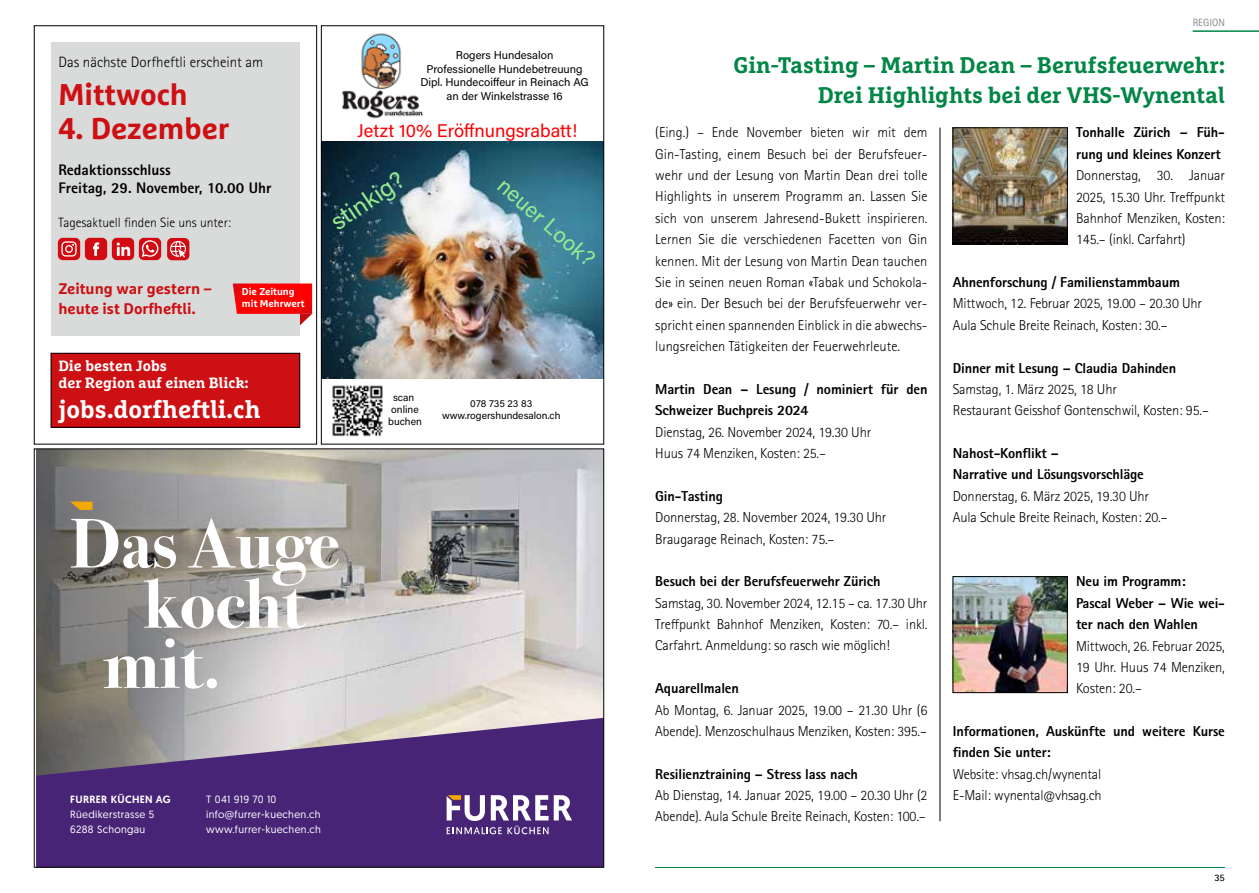
<style>
.page{position:relative;width:1259px;height:893px;background:#fff}
.page>*{position:absolute;margin:0;border:0;box-sizing:border-box;transform-origin:0 0}
.t1{font:700 70.35px "Bodoni Svty Two ITCTT";color:#fff}
.t2{font:700 30px "Marselis Pro";color:#cd1013}
.t3{font:700 24.75px "Marselis Slab Pro";color:#fff}
.t4{font:24.45px "Acumin Pro";color:#98eb91}
.t5{font:700 22.5px/30px "Marselis Slab Pro";color:#008645;text-align:right}
.t6{font:22.05px "Acumin Pro";color:#98eb91}
.t7{font:18.3px "Acumin Pro";color:#fc0003}
.t8{font:800 15.3px/18.3px "Rotis Sans Serif Std";color:#000}
.t9{font:700 15.3px/19.6px "Marselis Pro";color:#cd1013}
.t10{font:300 15px "Rotis Sans Serif Std";color:#000}
.t11{font:700 14.85px/16.6px "Marselis Slab Pro";color:#fff}
.t12{font:300 14.4px/21.3px "Rotis Sans Serif Std";letter-spacing:-.01em;color:#000}
.t13{font:800 14.4px/21.3px "Rotis Sans Serif Std";letter-spacing:-.01em;color:#000}
.t14{font:300 13.5px "Rotis Sans Serif Std";color:#000}
.t15{font:11.25px/13.5px "Acumin Pro";color:#000;text-align:center}
.t16{font:10.5px/15px "Geomanist";letter-spacing:.03em;color:#fff}
.t17{font:500 10.5px "Geomanist";letter-spacing:.03em;color:#fff}
.t18{font:10.5px "Rotis Sans Serif Std";color:#868786}
.t19{font:10.2px/12.3px "Acumin Pro";color:#000;text-align:center}
.t20{font:700 9.9px/12px "Marselis Pro";color:#fff}
.t21{font:700 9.9px "Rotis Sans Serif Std";color:#000}
</style>
<div class="page">
<div style="left:51px;top:43px;width:249px;height:293px;background:#d9dada"></div>
<svg style="left:233px;top:283px;width:79px;height:42px"></svg>
<div style="left:58px;top:238px;width:22px;height:22px;background:#d20a11;border-radius:5px"></div>
<svg style="left:61px;top:241px;width:16px;height:16px"></svg>
<div style="left:112px;top:238px;width:22px;height:22px;background:#d20a11;border-radius:5px"></div>
<div style="left:85px;top:238px;width:22px;height:22px;background:#d20a11;border-radius:5px"></div>
<svg style="left:93px;top:242px;width:6px;height:14px"></svg>
<div style="left:139px;top:238px;width:22px;height:22px;background:#d20a11;border-radius:5px"></div>
<svg style="left:117px;top:242px;width:13px;height:14px"></svg>
<svg style="left:142px;top:240px;width:16px;height:17px"></svg>
<div style="left:167px;top:238px;width:22px;height:22px;background:#d20a11;border-radius:5px"></div>
<svg style="left:170px;top:241px;width:16px;height:17px"></svg>
<div style="left:51px;top:353px;width:249px;height:74px;background:#cd1013"></div>
<div style="left:51px;top:353px;width:249px;height:74px;border:1px solid #000"></div>
<div style="left:34px;top:26px;width:283px;height:418px;border:1px solid #000"></div>
<img style="left:431px;top:451px;width:171px;height:267px">
<svg style="left:404px;top:451px;width:27px;height:267px;background:#c4c1be"></svg>
<div style="left:36px;top:718px;width:566px;height:147px;background:#472476"></div>
<div style="left:34px;top:449px;width:370px;height:314px;background:#000;opacity:.7"></div>
<svg style="left:70px;top:502px;width:22px;height:8px"></svg>
<svg style="left:554px;top:795px;width:18px;height:25px"></svg>
<svg style="left:446px;top:795px;width:102px;height:39px"></svg>
<img style="left:323px;top:142px;width:279px;height:237px">
<img style="left:341px;top:33px;width:83px;height:86px">
<img style="left:332px;top:385px;width:51px;height:52px">
<div style="left:321px;top:26px;width:283px;height:418px;border:1px solid #000"></div>
<hr style="left:939px;top:128px;width:1px;height:693px;background:#000">
<img style="left:954px;top:130px;width:111px;height:112px">
<div style="left:952px;top:128px;width:115px;height:116px;border:1px solid #000"></div>
<img style="left:954px;top:578px;width:111px;height:113px">
<div style="left:952px;top:576px;width:115px;height:117px;border:1px solid #000"></div>
<hr style="left:1192px;top:30px;width:67px;height:2px;background:#008645">
<hr style="left:655px;top:867px;width:570px;height:1px;background:#008645">
<p class="t18" style="left:1192px;top:16px;width:34px">REGION</p>
<p class="t15" style="left:420px;top:48px;width:170px">Rogers Hundesalon<br>Professionelle Hundebetreuung<br>Dipl. Hundecoiffeur in Reinach AG an der Winkelstrasse 16</p>
<h3 class="t5" style="left:733px;top:50px;width:493px">Gin-Tasting – Martin Dean – Berufsfeuerwehr:<br>Drei Highlights bei der VHS-Wynental</h3>
<p class="t13" style="left:1076px;top:122px;width:150px">Tonhalle Zürich – Füh&shy;rung und kleines Konzert</p>
<p class="t12" style="left:1076px;top:165px;width:150px;text-align:justify">Donnerstag, 30. Januar 2025, 15.30 Uhr. Treffpunkt Bahnhof Menziken, Kosten:<br>145.– (inkl. Carfahrt)</p>
<p class="t13" style="left:952px;top:271px;width:229px">Ahnenforschung / Familienstammbaum</p>
<p class="t12" style="left:952px;top:293px;width:251px">Mittwoch, 12. Februar 2025, 19.00 – 20.30 Uhr<br>Aula Schule Breite Reinach, Kosten: 30.–</p>
<p class="t13" style="left:952px;top:357px;width:225px">Dinner mit Lesung – Claudia Dahinden</p>
<p class="t12" style="left:952px;top:379px;width:258px">Samstag, 1. März 2025, 18 Uhr<br>Restaurant Geisshof Gontenschwil, Kosten: 95.–</p>
<p class="t13" style="left:952px;top:442px;width:193px">Nahost-Konflikt –<br>Narrative und Lösungsvorschläge</p>
<p class="t12" style="left:952px;top:486px;width:216px">Donnerstag, 6. März 2025, 19.30 Uhr<br>Aula Schule Breite Reinach, Kosten: 20.–</p>
<p class="t10" style="left:58px;top:53px;width:206px">Das nächste Dorfheftli erscheint am</p>
<h2 class="t2" style="left:58px;top:76px;width:131px">Mittwoch</h2>
<h2 class="t2" style="left:58px;top:110px;width:172px">4. Dezember</h2>
<p class="t7" style="left:357px;top:118px;width:222px">Jetzt 10% Eröffnungsrabatt!</p>
<p class="t12" style="left:655px;top:122px;width:274px;text-align:justify">(Eing.) – Ende November bieten wir mit dem Gin-Tasting, einem Besuch bei der Berufsfeuer&shy;wehr und der Lesung von Martin Dean drei tolle Highlights in unserem Programm an. Lassen Sie sich von unserem Jahresend-Bukett inspirieren.<br>Lernen Sie die verschiedenen Facetten von Gin kennen. Mit der Lesung von Martin Dean tauchen Sie in seinen neuen Roman «Tabak und Schokola&shy;de» ein. Der Besuch bei der Berufsfeuerwehr ver&shy;spricht einen spannenden Einblick in die abwechs&shy;lungsreichen Tätigkeiten der Feuerwehrleute.</p>
<p class="t13" style="left:655px;top:378px;width:274px">Martin Dean – Lesung / nominiert für den<br>Schweizer Buchpreis 2024</p>
<p class="t12" style="left:655px;top:421px;width:217px">Dienstag, 26. November 2024, 19.30 Uhr<br>Huus 74 Menziken, Kosten: 25.–</p>
<p class="t13" style="left:655px;top:485px;width:69px">Gin-Tasting</p>
<p class="t12" style="left:655px;top:507px;width:233px">Donnerstag, 28. November 2024, 19.30 Uhr<br>Braugarage Reinach, Kosten: 75.–</p>
<p class="t13" style="left:655px;top:570px;width:227px">Besuch bei der Berufsfeuerwehr Zürich</p>
<p class="t12" style="left:655px;top:592px;width:274px;text-align:justify">Samstag, 30. November 2024, 12.15 – ca. 17.30 Uhr Treffpunkt Bahnhof Menziken, Kosten: 70.– inkl.<br>Carfahrt. Anmeldung: so rasch wie möglich!</p>
<p class="t13" style="left:655px;top:677px;width:85px">Aquarellmalen</p>
<p class="t12" style="left:655px;top:699px;width:274px">Ab Montag, 6. Januar 2025, 19.00 – 21.30 Uhr (6<br>Abende). Menzoschulhaus Menziken, Kosten: 395.–</p>
<p class="t13" style="left:655px;top:763px;width:204px">Resilienztraining – Stress lass nach</p>
<p class="t12" style="left:655px;top:785px;width:274px">Ab Dienstag, 14. Januar 2025, 19.00 – 20.30 Uhr (2<br>Abende). Aula Schule Breite Reinach, Kosten: 100.–</p>
<p class="t8" style="left:58px;top:160px;width:215px">Redaktionsschluss<br>Freitag, 29. November, 10.00 Uhr</p>
<h3 class="t4" style="left:323px;top:210px;width:84px;rotate:-34deg">stinkig?</h3>
<h3 class="t6" style="left:511px;top:171px;width:122px;rotate:41deg">neuer Look?</h3>
<p class="t14" style="left:58px;top:214px;width:174px">Tagesaktuell finden Sie uns unter:</p>
<p class="t9" style="left:58px;top:279px;width:155px">Zeitung war gestern – heute ist Dorfheftli.</p>
<p class="t20" style="left:242px;top:286px;width:64px">Die Zeitung mit Mehrwert</p>
<p class="t11" style="left:58px;top:357px;width:192px">Die besten Jobs<br>der Region auf einen Blick:</p>
<h3 class="t3" style="left:58px;top:393px;width:204px">jobs.dorfheftli.ch</h3>
<p class="t19" style="left:388px;top:391px;width:35px">scan online buchen</p>
<p class="t19" style="left:442px;top:397px;width:120px">078 735 23 83 www.rogershundesalon.ch</p>
<h1 class="t1" style="left:70px;top:485px;width:271px">Das Auge</h1>
<p class="t13" style="left:1076px;top:571px;width:150px">Neu im Programm:<br>Pascal Weber – Wie wei&shy;ter nach den Wahlen</p>
<p class="t12" style="left:1076px;top:635px;width:150px;text-align:justify">Mittwoch, 26. Februar 2025, 19 Uhr. Huus 74 Menziken, Kosten: 20.–</p>
<p class="t13" style="left:952px;top:720px;width:274px">Informationen, Auskünfte und weitere Kurse finden Sie unter:</p>
<p class="t12" style="left:952px;top:763px;width:150px">Website: vhsag.ch/wynental<br>E-Mail: wynental@vhsag.ch</p>
<h1 class="t1" style="left:143px;top:546px;width:162px">kocht</h1>
<h1 class="t1" style="left:103px;top:606px;width:120px">mit.</h1>
<p class="t17" style="left:70px;top:792px;width:102px">FURRER KÜCHEN AG</p>
<p class="t16" style="left:70px;top:807px;width:86px">Rüedikerstrasse 5<br>6288 Schongau</p>
<p class="t16" style="left:206px;top:792px;width:116px">T 041 919 70 10 info@furrer-kuechen.ch www.furrer-kuechen.ch</p>
<p class="t21" style="left:1214px;top:871px;width:12px">35</p>
</div>
